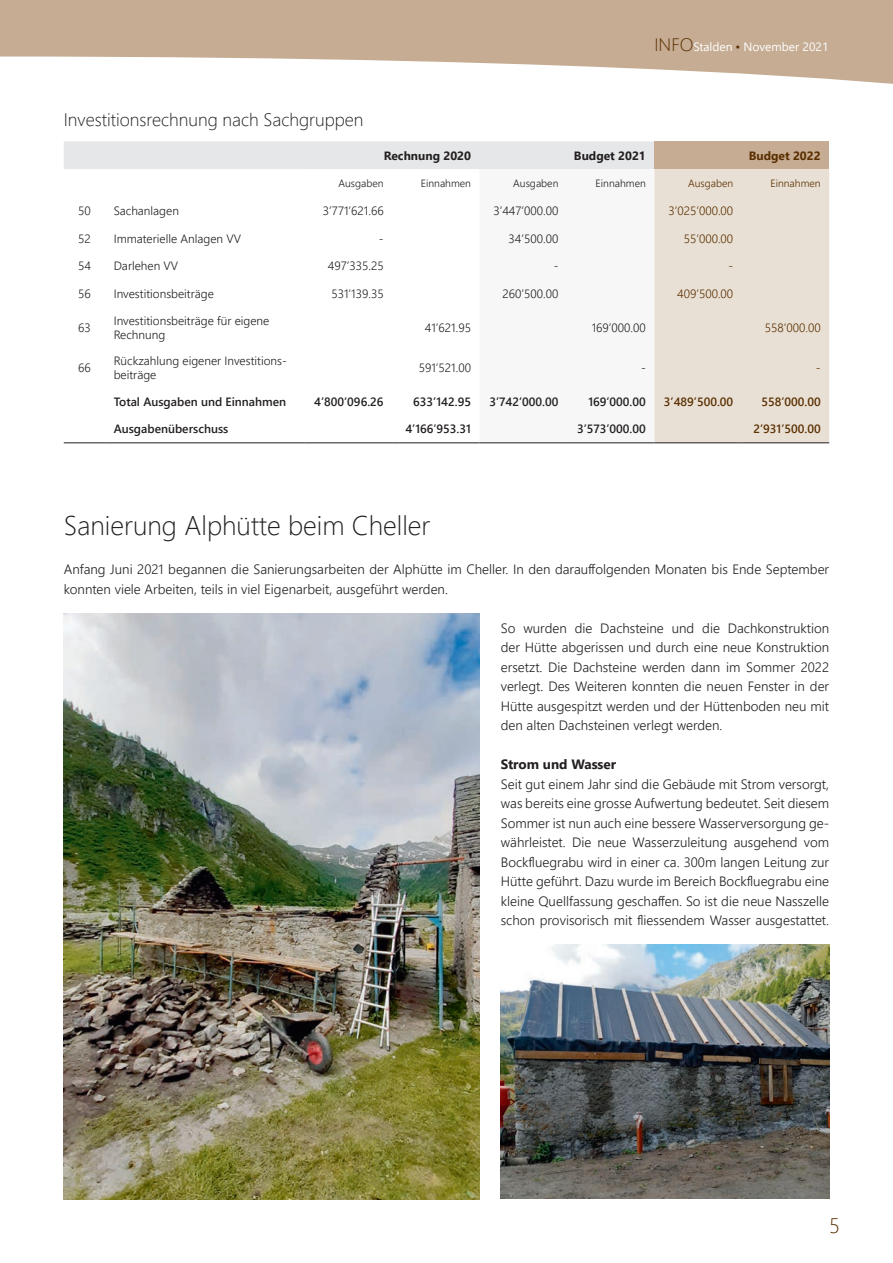
<style>
.page{position:relative;width:893px;height:1263px;background:#fff}
.page>*{position:absolute;margin:0;border:0;box-sizing:border-box;transform-origin:0 0}
.t1{font:300 27px "Segoe UI";color:#231f20}
.t2{font:300 21px "Segoe UI";color:#5a2f00}
.t3{font:300 18px "Segoe UI";color:#231f20}
.t4{font:300 13.5px/19.5px "Segoe UI";color:#231f20;text-align:justify}
.t5{font:700 13.5px "Segoe UI";color:#231f20}
.t6{font:300 12px/14.4px "Segoe UI";color:#231f20}
.t7{font:600 12px "Segoe UI";color:#231f20}
.t8{font:300 12px "Segoe UI";color:#5a2f00}
.t9{font:600 12px "Segoe UI";color:#5a2f00}
.t10{font:12px "Segoe UI";color:#fff}
.t11{font:700 12px "Segoe UI";color:#231f20}
.t12{font:700 12px "Segoe UI";color:#5a2f00}
.t13{font:300 10.5px "Segoe UI";color:#231f20}
.t14{font:300 10.5px "Segoe UI";color:#5a2f00}
.s1{font-weight:300;font-size:18px;color:#5a2f00}
.s2{color:#5a2f00}
</style>
<div class="page">
<svg style="left:0;top:0;width:893px;height:84px;fill:#c5ac93"></svg>
<div style="left:64px;top:141px;width:590px;height:28px;background:#e6e7e9"></div>
<div style="left:654px;top:141px;width:175px;height:28px;background:#c5ac93"></div>
<div style="left:654px;top:169px;width:175px;height:274px;background:#e9e0d5"></div>
<hr style="left:64px;top:443px;width:41px;height:1px;background:#231f20">
<hr style="left:105px;top:443px;width:200px;height:1px;background:#231f20">
<hr style="left:305px;top:443px;width:87px;height:1px;background:#231f20">
<hr style="left:392px;top:443px;width:88px;height:1px;background:#231f20">
<hr style="left:480px;top:443px;width:87px;height:1px;background:#231f20">
<hr style="left:567px;top:443px;width:87px;height:1px;background:#231f20">
<hr style="left:654px;top:443px;width:88px;height:1px;background:#231f20">
<hr style="left:742px;top:443px;width:87px;height:1px;background:#231f20">
<img style="left:64px;top:613px;width:416px;height:586px">
<img style="left:501px;top:944px;width:328px;height:254px">
<p class="t10" style="left:654px;top:36px;width:175px"><span class="s1">INFO</span>Stalden <span class="s2">▪</span> November 2021</p>
<p class="t3" style="left:64px;top:102px;width:301px">Investitionsrechnung nach Sachgruppen</p>
<p class="t11" style="left:384px;top:144px;width:89px">Rechnung 2020</p>
<p class="t11" style="left:574px;top:144px;width:73px">Budget 2021</p>
<p class="t12" style="left:749px;top:144px;width:73px">Budget 2022</p>
<p class="t13" style="left:338px;top:173px;width:47px">Ausgaben</p>
<p class="t13" style="left:421px;top:173px;width:52px">Einnahmen</p>
<p class="t13" style="left:513px;top:173px;width:47px">Ausgaben</p>
<p class="t13" style="left:596px;top:173px;width:52px">Einnahmen</p>
<p class="t14" style="left:688px;top:173px;width:47px">Ausgaben</p>
<p class="t14" style="left:770px;top:173px;width:52px">Einnahmen</p>
<p class="t6" style="left:78px;top:202px;width:14px">50</p>
<p class="t6" style="left:114px;top:202px;width:67px">Sachanlagen</p>
<p class="t6" style="left:323px;top:202px;width:62px">3’771’621.66</p>
<p class="t6" style="left:493px;top:202px;width:67px">3’447’000.00</p>
<p class="t8" style="left:668px;top:199px;width:66px">3’025’000.00</p>
<p class="t6" style="left:78px;top:230px;width:14px">52</p>
<p class="t6" style="left:114px;top:230px;width:129px">Immaterielle Anlagen VV</p>
<p class="t6" style="left:379px;top:230px;width:6px">-</p>
<p class="t6" style="left:509px;top:230px;width:51px">34’500.00</p>
<p class="t8" style="left:684px;top:227px;width:51px">55’000.00</p>
<p class="t6" style="left:78px;top:258px;width:14px">54</p>
<p class="t6" style="left:114px;top:258px;width:66px">Darlehen VV</p>
<p class="t6" style="left:328px;top:258px;width:57px">497’335.25</p>
<p class="t6" style="left:554px;top:258px;width:6px">-</p>
<p class="t8" style="left:728px;top:255px;width:6px">-</p>
<p class="t6" style="left:78px;top:285px;width:14px">56</p>
<p class="t6" style="left:114px;top:285px;width:102px">Investitionsbeiträge</p>
<p class="t6" style="left:331px;top:285px;width:54px">531’139.35</p>
<p class="t6" style="left:503px;top:285px;width:57px">260’500.00</p>
<p class="t8" style="left:677px;top:282px;width:58px">409’500.00</p>
<p class="t6" style="left:78px;top:319px;width:14px">63</p>
<p class="t6" style="left:114px;top:312px;width:157px">Investitionsbeiträge für eigene<br>Rechnung</p>
<p class="t6" style="left:425px;top:319px;width:48px">41’621.95</p>
<p class="t6" style="left:592px;top:319px;width:56px">169’000.00</p>
<p class="t8" style="left:765px;top:316px;width:57px">558’000.00</p>
<p class="t6" style="left:78px;top:359px;width:14px">66</p>
<p class="t6" style="left:114px;top:352px;width:175px">Rückzahlung eigener Investitions&shy;beiträge</p>
<p class="t6" style="left:419px;top:359px;width:54px">591’521.00</p>
<p class="t6" style="left:641px;top:359px;width:6px">-</p>
<p class="t8" style="left:816px;top:356px;width:6px">-</p>
<p class="t7" style="left:114px;top:390px;width:174px">Total Ausgaben und Einnahmen</p>
<p class="t7" style="left:314px;top:390px;width:71px">4’800’096.26</p>
<p class="t7" style="left:413px;top:390px;width:59px">633’142.95</p>
<p class="t7" style="left:489px;top:390px;width:70px">3’742’000.00</p>
<p class="t7" style="left:588px;top:390px;width:59px">169’000.00</p>
<p class="t9" style="left:664px;top:390px;width:71px">3’489’500.00</p>
<p class="t9" style="left:761px;top:390px;width:61px">558’000.00</p>
<p class="t7" style="left:114px;top:418px;width:116px">Ausgabenüberschuss</p>
<p class="t7" style="left:405px;top:418px;width:67px">4’166’953.31</p>
<p class="t7" style="left:577px;top:418px;width:70px">3’573’000.00</p>
<p class="t9" style="left:753px;top:418px;width:69px">2’931’500.00</p>
<p class="t1" style="left:64px;top:500px;width:368px">Sanierung Alphütte beim Cheller</p>
<p class="t4" style="left:64px;top:558px;width:767px">Anfang Juni 2021 begannen die Sanierungsarbeiten der Alphütte im Cheller. In den darauffolgenden Monaten bis Ende September konnten viele Arbeiten, teils in viel Eigenarbeit, ausgeführt werden.</p>
<p class="t4" style="left:501px;top:617px;width:330px">So wurden die Dachsteine und die Dachkonstruktion der Hütte abgerissen und durch eine neue Konstruktion ersetzt. Die Dachsteine werden dann im Sommer 2022 verlegt. Des Weiteren konnten die neuen Fenster in der Hütte ausgespitzt werden und der Hüttenboden neu mit den alten Dachsteinen verlegt werden.</p>
<p class="t5" style="left:501px;top:752px;width:117px">Strom und Wasser</p>
<p class="t4" style="left:501px;top:773px;width:330px">Seit gut einem Jahr sind die Gebäude mit Strom versorgt, was bereits eine grosse Aufwertung bedeutet. Seit diesem Sommer ist nun auch eine bessere Wasserversorgung ge&shy;währleistet. Die neue Wasserzuleitung ausgehend vom Bockfluegrabu wird in einer ca. 300m langen Leitung zur Hütte geführt. Dazu wurde im Bereich Bockfluegrabu eine kleine Quellfassung geschaffen. So ist die neue Nasszelle schon provisorisch mit fliessendem Wasser ausgestattet.</p>
<h2 class="t2" style="left:829px;top:1206px;width:12px">5</h2>
</div>
